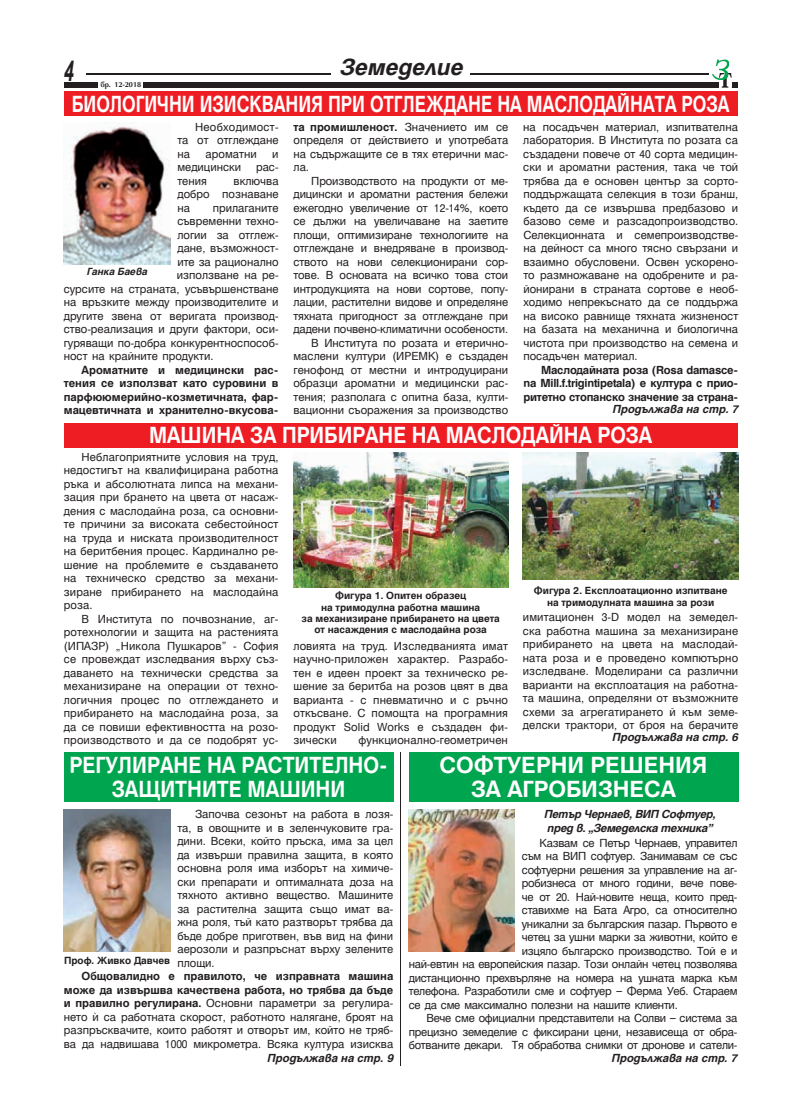
<style>
.page{position:relative;width:791px;height:1119px;background:#fff}
.page>*{position:absolute;margin:0;border:0;box-sizing:border-box;transform-origin:0 0}
.t1{font:italic 700 29px "Arial";color:#231f20;scale:.62 1}
.t2{font:700 22.5px "Hebar CYR";color:#fff;scale:.77 1}
.t3{font:700 22.5px/23.8px "Hebar CYR";color:#fff;text-align:center;scale:.89 1}
.t4{font:700 22.5px "Hebar CYR";color:#fff;scale:.88 1}
.t5{font:700 22.5px/23.8px "Hebar CYR";color:#fff;text-align:center}
.t6{font:italic 700 22.5px "Hebar CYR";color:#231f20}
.t7{font:11.25px/13.5px "Hebar CYR";letter-spacing:-.01em;color:#231f20;text-align:justify}
.t8{font:700 11.25px/13.5px "Hebar CYR";letter-spacing:-.01em;color:#231f20;text-align:justify}
.t9{font:italic 700 11.25px "Hebar CYR";color:#231f20}
.t10{font:italic 700 11.25px/13.5px "Hebar CYR";letter-spacing:-.025em;color:#231f20}
.t11{font:11.25px "Hebar CYR";letter-spacing:.01em;color:#231f20}
.t12{font:700 10px/11.2px "Hebar CYR";color:#231f20;text-align:center}
.t13{font:italic 700 10px "Hebar CYR";color:#231f20}
.t14{font:700 7.5px "Opal CYR";color:#231f20}
.s1{font-weight:700}
</style>
<div class="page">
<div style="left:64px;top:82px;width:673px;height:5px;background:#231f20"></div>
<hr style="left:86px;top:74px;width:622px;height:1px;background:#231f20">
<img style="left:718px;top:73px;width:13px;height:15px">
<img style="left:712px;top:60px;width:16px;height:19px">
<div style="left:98px;top:79px;width:45px;height:9px;background:#fff"></div>
<div style="left:331px;top:57px;width:138px;height:20px;background:#fff"></div>
<div style="left:64px;top:752px;width:329px;height:50px;background:#00a54f"></div>
<img style="left:64px;top:810px;width:106px;height:141px">
<div style="left:408px;top:752px;width:329px;height:50px;background:#00a54f"></div>
<img style="left:408px;top:810px;width:106px;height:141px">
<img style="left:293px;top:452px;width:214px;height:135px">
<div style="left:64px;top:423px;width:673px;height:25px;background:#ee1d23"></div>
<img style="left:522px;top:452px;width:215px;height:127px">
<hr style="left:400px;top:752px;width:1px;height:313px;background:#231f20">
<img style="left:64px;top:122px;width:106px;height:142px">
<div style="left:64px;top:91px;width:673px;height:25px;background:#ee1d23"></div>
<h1 class="t1" style="left:64px;top:51px;width:18px">4</h1>
<p class="t14" style="left:100px;top:80px;width:42px">бр. 12-2018</p>
<h2 class="t6" style="left:339px;top:54px;width:125px">Земеделие</h2>
<h2 class="t2" style="left:72px;top:90px;width:855px">БИОЛОГИЧНИ ИЗИСКВАНИЯ ПРИ ОТГЛЕЖДАНЕ НА МАСЛОДАЙНАТА РОЗА</h2>
<p class="t7" style="left:177px;top:120px;width:103px;text-indent:18px">Необходимост&shy;та от отглеждане на</p>
<p class="t7" style="left:205px;top:147px;width:53px">ароматни</p>
<p class="t7" style="left:272px;top:147px;width:8px">и</p>
<p class="t7" style="left:177px;top:160px;width:65px">медицински</p>
<p class="t7" style="left:256px;top:160px;width:24px">рас-</p>
<p class="t7" style="left:177px;top:174px;width:31px">тения</p>
<p class="t7" style="left:177px;top:174px;width:103px;text-indent:56px">включва добро познаване на</p>
<p class="t7" style="left:212px;top:201px;width:67px">прилаганите</p>
<p class="t7" style="left:177px;top:214px;width:103px">съвременни техно-</p>
<p class="t7" style="left:177px;top:228px;width:103px">логии за отглеж-</p>
<p class="t7" style="left:177px;top:241px;width:103px">дане, възможност-</p>
<p class="t7" style="left:177px;top:255px;width:103px">ите за рационално</p>
<p class="t7" style="left:177px;top:268px;width:103px">използване на ре-</p>
<p class="t7" style="left:64px;top:282px;width:216px">сурсите на страната, усъвършенстване</p>
<p class="t7" style="left:64px;top:295px;width:216px">на връзките между производителите и</p>
<p class="t7" style="left:64px;top:309px;width:216px">другите звена от веригата производ-</p>
<p class="t7" style="left:64px;top:322px;width:216px">ство-реализация и други фактори, оси-</p>
<p class="t7" style="left:64px;top:336px;width:216px">гуряващи по-добра конкурентноспособ-</p>
<p class="t7" style="left:64px;top:349px;width:151px">ност на крайните продукти.</p>
<p class="t8" style="left:64px;top:363px;width:216px;text-indent:18px">Ароматните и медицински рас&shy;тения се използват като суровини в парфююмерийно-козметичната, фар&shy;мацевтичната и хранително-вкусова-</p>
<p class="t13" style="left:87px;top:265px;width:62px">Ганка Баева</p>
<p class="t7" style="left:293px;top:120px;width:216px"><span class="s1">та промишленост.</span> Значението им се определя от действието и употребата на съдържащите се в тях етерични мас&shy;ла.</p>
<p class="t7" style="left:293px;top:174px;width:216px;text-align:right">Производството на продукти от ме&shy;дицински и ароматни растения бележи ежегодно увеличение от 12-14%, което се дължи на увеличаване на заетите площи, оптимизиране технологиите на отглеждане и внедряване в производ&shy;ството на нови селекционирани сор&shy;тове. В основата на всичко това стои интродукцията на нови сортове, попу&shy;лации, растителни видове и определяне тяхната пригодност за отглеждане при дадени почвено-климатични особености.<br>В Института по розата и етерично&shy;маслени култури (ИРЕМК) е създаден генофонд от местни и интродуцирани образци ароматни и медицински рас&shy;тения; разполага с опитна база, култи&shy;вационни съоражения за производство</p>
<p class="t7" style="left:523px;top:120px;width:216px">на посадъчен материал, изпитвателна лаборатория. В Института по розата са създадени повече от 40 сорта медицин&shy;ски и ароматни растения, така че той трябва да е основен център за сорто&shy;поддържащата селекция в този бранш, където да се извършва предбазово и базово семе и разсадопроизводство.<br>Селекционната и семепроизводстве&shy;на дейност са много тясно свързани и взаимно обусловени. Освен ускорено&shy;то размножаване на одобрените и ра&shy;йонирани в страната сортове е необ&shy;ходимо непрекъснато да се поддържа на високо равнище тяхната жизненост на базата на механична и биологична чистота при производство на семена и посадъчен материал.</p>
<p class="t8" style="left:523px;top:363px;width:216px;text-indent:18px">Маслодайната роза (Rosa damas ce&shy;na Mill.f.trigintipetala) е култура с прио&shy;ритетно стопанско значение за страна-</p>
<p class="t9" style="left:611px;top:402px;width:128px">Продължава на стр. 7</p>
<h2 class="t4" style="left:149px;top:422px;width:572px">МАШИНА ЗА ПРИБИРАНЕ НА МАСЛОДАЙНА РОЗА</h2>
<p class="t7" style="left:64px;top:450px;width:216px;text-indent:18px">Неблагоприятните условия на труд, недостигът на квалифицирана работна ръка и абсолютната липса на механи&shy;зация при брането на цвета от насаж&shy;дения с маслодайна роза, са основни&shy;те причини за високата себестойност на труда и ниската производителност на беритбения процес. Кардинално ре&shy;шение на проблемите е създаването на техническo средствo за механи&shy;зиране прибирането на маслодайна роза.</p>
<p class="t7" style="left:64px;top:612px;width:216px;text-indent:18px">В Института по почвознание, аг&shy;ротехнологии и защита на растенията (ИПАЗР) „Никола Пушкаров” - София се провеждат изследвания върху съз&shy;даването на технически средства за механизиране на операции от техно&shy;логичния процес по отглеждането и прибирането на маслодайна роза, за да се повиши ефективността на розо&shy;производството и да се подобрят ус-</p>
<p class="t12" style="left:301px;top:590px;width:200px">Фигура 1. Опитен образец<br>на тримодулна работна машина<br>за механизиране прибирането на цвета от насаждения с маслодайна роза</p>
<p class="t12" style="left:533px;top:585px;width:195px">Фигура 2. Експлоатационно изпитване на тримодулната машина за рози</p>
<p class="t7" style="left:293px;top:639px;width:216px">ловията на труд. Изследванията имат научно-приложен характер. Разрабо&shy;тен е идеен проект за техническо ре&shy;шение за беритба на розов цвят в два варианта - с пневматично и с ръчно откъсване. С помощта на програмния продукт Solid Works е създаден фи&shy;зически</p>
<p class="t7" style="left:522px;top:611px;width:217px">имитационен 3-D модел на земедел&shy;ска работна машина за механизиране прибирането на цвета на маслодай&shy;ната роза и е проведено компютърно изследване. Моделирани са различни варианти на експлоатация на работна&shy;та машина, определяни от възможните схеми за агрегатирането й към земе&shy;делски трактори, от броя на берачите</p>
<p class="t9" style="left:611px;top:730px;width:128px">Продължава на стр. 6</p>
<p class="t11" style="left:358px;top:733px;width:151px">функционално-геометричен</p>
<h2 class="t3" style="left:69px;top:753px;width:359px">РЕГУЛИРАНЕ НА РАСТИТЕЛНО-<br>ЗАЩИТНИТЕ МАШИНИ</h2>
<p class="t7" style="left:177px;top:807px;width:217px;text-indent:18px">Започва сезонът на работа в лозя&shy;та, в овощните и в зеленчуковите гра&shy;дини. Всеки, който пръска, има за цел да извърши правилна защита, в която основна роля има изборът на химиче&shy;ски препарати и оптималната доза на тяхното активно вещество. Машините за растителна защита също имат ва&shy;жна роля, тъй като разтворът трябва да бъде добре приготвен, във вид на фини аерозоли и разпръснат върху зелените площи.</p>
<p class="t7" style="left:64px;top:969px;width:331px;text-indent:18px"><span class="s1">Общовалидно е правилото, че изправната машина може да извършва качествена работа, но трябва да бъде и правилно регулирана.</span> Основни параметри за регулира&shy;нето є са работната скорост, работното налягане, броят на разпръсквачите, които работят и отворът им, който не тряб&shy;ва да надвишава 1000 микрометра. Всяка култура изисква</p>
<p class="t12" style="left:64px;top:954px;width:107px">Проф. Живко Давчев</p>
<p class="t9" style="left:267px;top:1051px;width:128px">Продължава на стр. 9</p>
<h2 class="t5" style="left:439px;top:753px;width:269px">СОФТУЕРНИ РЕШЕНИЯ<br>ЗА АГРОБИЗНЕСА</h2>
<p class="t10" style="left:543px;top:807px;width:173px">Петър Чернаев, ВИП Софтуер, пред в. „Земеделска техника”</p>
<p class="t7" style="left:539px;top:836px;width:199px">Казвам се Петър Чернаев, управител</p>
<p class="t7" style="left:521px;top:849px;width:217px">съм на ВИП софтуер. Занимавам се със</p>
<p class="t7" style="left:521px;top:863px;width:217px">софтуерни решения за управление на аг-</p>
<p class="t7" style="left:521px;top:876px;width:217px">робизнеса от много години, вече пове-</p>
<p class="t7" style="left:521px;top:890px;width:217px">че от 20. Най-новите неща, които пред-</p>
<p class="t7" style="left:521px;top:903px;width:217px">ставихме на Бата Агро, са относително</p>
<p class="t7" style="left:521px;top:917px;width:217px">уникални за българския пазар. Първото е</p>
<p class="t7" style="left:521px;top:930px;width:217px">четец за ушни марки за животни, който е</p>
<p class="t7" style="left:521px;top:944px;width:217px">изцяло българско производство. Той е и</p>
<p class="t7" style="left:408px;top:957px;width:330px">най-евтин на европейския пазар. Този онлайн четец позволява</p>
<p class="t7" style="left:408px;top:971px;width:330px">дистанционно прехвърляне на номера на ушната марка към</p>
<p class="t7" style="left:408px;top:984px;width:330px">телефона. Разработили сме и софтуер – Ферма Уеб. Стараем</p>
<p class="t7" style="left:408px;top:998px;width:270px">се да сме максимално полезни на нашите клиенти.</p>
<p class="t7" style="left:426px;top:1011px;width:312px">Вече сме официални представители на Солви – система за</p>
<p class="t7" style="left:408px;top:1025px;width:330px">прецизно земеделие с фиксирани цени, независеща от обра-</p>
<p class="t7" style="left:408px;top:1038px;width:330px">ботваните декари. Тя обработва снимки от дронове и сатели-</p>
<p class="t9" style="left:610px;top:1051px;width:128px">Продължава на стр. 7</p>
</div>
